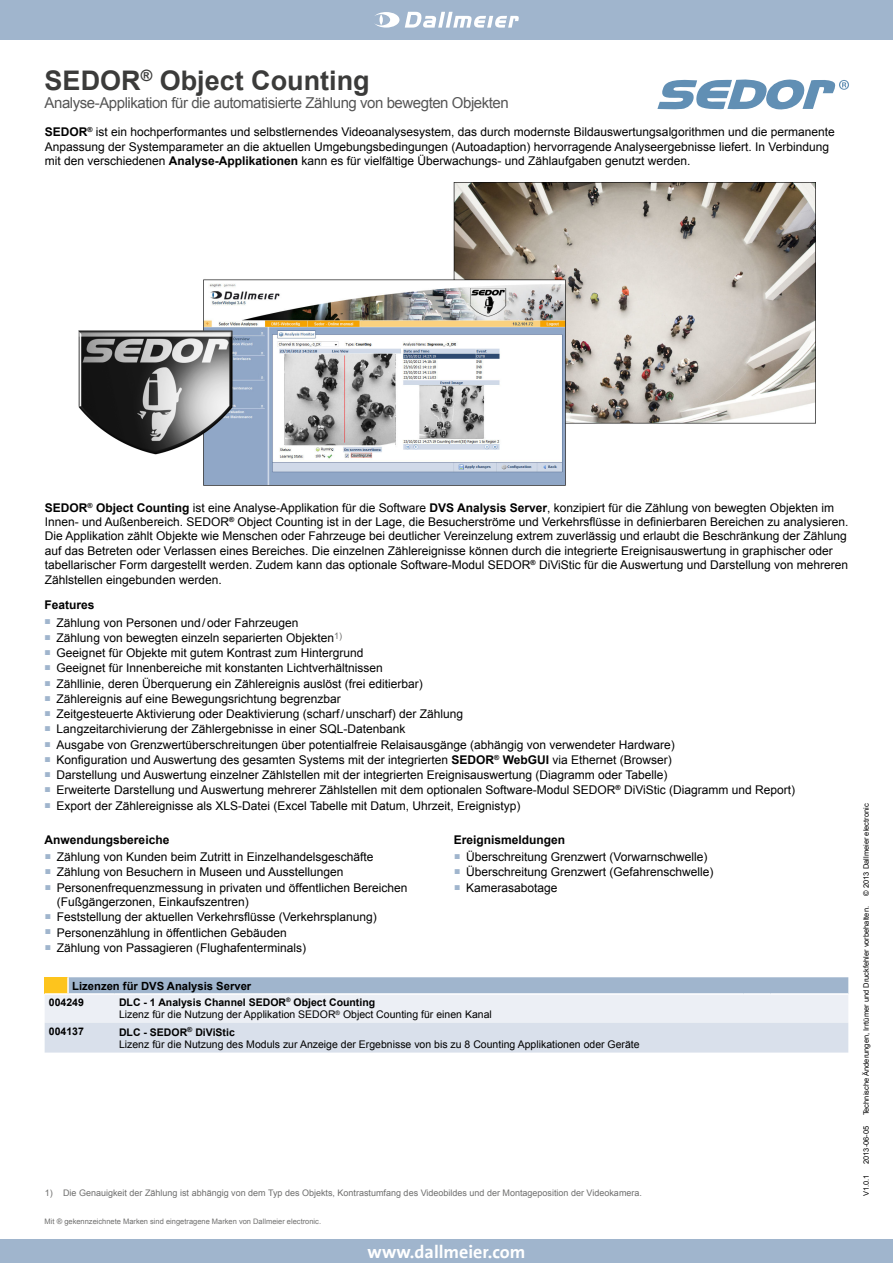
<style>
.page{position:relative;width:893px;height:1263px;background:#fff}
.page>*{position:absolute;margin:0;border:0;box-sizing:border-box;transform-origin:0 0}
.t1{font:700 27px "Arial";color:#3b3b3a}
.t2{font:700 18px "The Sans";color:#fff}
.t3{font:15px "Arial";letter-spacing:-.03em;color:#565656}
.t4{font:12px/14.4px "Arial";color:#000}
.t5{font:700 12px "Arial";color:#000}
.t6{font:700 11.25px "Arial";color:#000}
.t7{font:10.5px/12.6px "Arial";color:#000}
.t8{font:700 10.5px "Arial";color:#000}
.t9{font:9px "Arial";color:#6f6f6e}
.t10{font:7.5px "Arial";color:#000}
.t11{font:7.5px "Arial";color:#6f6f6e}
.s1{font-weight:700}
</style>
<div class="page">
<div style="left:0;top:0;width:893px;height:40px;background:#a0b5cd"></div>
<div style="left:0;top:1239px;width:893px;height:24px;background:#a0b5cd"></div>
<svg style="left:405px;top:12px;width:114px;height:16px"></svg>
<svg style="left:375px;top:12px;width:24px;height:16px"></svg>
<svg style="left:379px;top:14px;width:4px;height:11px"></svg>
<svg style="left:45px;top:977px;width:803px;height:75px;background:#d4dce7"></svg>
<hr style="left:68px;top:993px;width:47px;height:2px;background:#fff">
<hr style="left:115px;top:993px;width:628px;height:2px;background:#fff">
<hr style="left:743px;top:993px;width:27px;height:2px;background:#fff">
<hr style="left:770px;top:993px;width:78px;height:2px;background:#fff">
<img style="left:78px;top:182px;width:738px;height:304px">
<svg style="left:657px;top:79px;width:192px;height:31px"></svg>
<h1 class="t1" style="left:45px;top:62px;width:327px">SEDOR<sup>®</sup> Object Counting</h1>
<p class="t3" style="left:45px;top:93px;width:466px">Analyse-Applikation für die automatisierte Zählung von bewegten Objekten</p>
<p class="t4" style="left:45px;top:125px;width:791px"><span class="s1">SEDOR</span><sup>®</sup> ist ein hochperformantes und selbstlernendes Videoanalysesystem, das durch modernste Bildauswertungsalgorithmen und die permanente<br>Anpassung der Systemparameter an die aktuellen Umgebungsbedingungen (Autoadaption) hervorragende Analyseergebnisse liefert. In Verbindung mit den verschiedenen <span class="s1">Analyse-Applikationen</span> kann es für vielfältige Überwachungs- und Zählaufgaben genutzt werden.</p>
<p class="t4" style="left:45px;top:500px;width:805px"><span class="s1">SEDOR</span><sup>®</sup> <span class="s1">Object Counting</span> ist eine Analyse-Applikation für die Software <span class="s1">DVS Analysis Server</span>, konzipiert für die Zählung von bewegten Objekten im Innen- und Außenbereich. SEDOR<sup>®</sup> Object Counting ist in der Lage, die Besucherströme und Verkehrsflüsse in definierbaren Bereichen zu analysieren.<br>Die Applikation zählt Objekte wie Menschen oder Fahrzeuge bei deutlicher Vereinzelung extrem zuverlässig und erlaubt die Beschränkung der Zählung auf das Betreten oder Verlassen eines Bereiches. Die einzelnen Zählereignisse können durch die integrierte Ereignisauswertung in graphischer oder tabellarischer Form dargestellt werden. Zudem kann das optionale Software-Modul SEDOR<sup>®</sup> DiViStic für die Auswertung und Darstellung von mehreren Zählstellen eingebunden werden.</p>
<p class="t5" style="left:45px;top:597px;width:52px">Features</p>
<p class="t4" style="left:45px;top:615px;width:255px"><sup>■</sup> Zählung von Personen und/oder Fahrzeugen</p>
<p class="t4" style="left:45px;top:630px;width:299px"><sup>■</sup> Zählung von bewegten einzeln separierten Objekten<sup>1)</sup></p>
<p class="t4" style="left:45px;top:646px;width:320px"><sup>■</sup> Geeignet für Objekte mit gutem Kontrast zum Hintergrund</p>
<p class="t4" style="left:45px;top:661px;width:340px"><sup>■</sup> Geeignet für Innenbereiche mit konstanten Lichtverhältnissen</p>
<p class="t4" style="left:45px;top:676px;width:380px"><sup>■</sup> Zähllinie, deren Überquerung ein Zählereignis auslöst (frei editierbar)</p>
<p class="t4" style="left:45px;top:691px;width:298px"><sup>■</sup> Zählereignis auf eine Bewegungsrichtung begrenzbar</p>
<p class="t4" style="left:45px;top:707px;width:420px"><sup>■</sup> Zeitgesteuerte Aktivierung oder Deaktivierung (scharf/unscharf) der Zählung</p>
<p class="t4" style="left:45px;top:722px;width:362px"><sup>■</sup> Langzeitarchivierung der Zählergebnisse in einer SQL-Datenbank</p>
<p class="t4" style="left:45px;top:737px;width:632px"><sup>■</sup> Ausgabe von Grenzwertüberschreitungen über potentialfreie Relaisausgänge (abhängig von verwendeter Hardware)</p>
<p class="t4" style="left:45px;top:752px;width:629px"><sup>■</sup> Konfiguration und Auswertung des gesamten Systems mit der integrierten <span class="s1">SEDOR</span><sup>®</sup> <span class="s1">WebGUI</span> via Ethernet (Browser)</p>
<p class="t4" style="left:45px;top:768px;width:624px"><sup>■</sup> Darstellung und Auswertung einzelner Zählstellen mit der integrierten Ereignisauswertung (Diagramm oder Tabelle)</p>
<p class="t4" style="left:45px;top:783px;width:752px"><sup>■</sup> Erweiterte Darstellung und Auswertung mehrerer Zählstellen mit dem optionalen Software-Modul SEDOR<sup>®</sup> DiViStic (Diagramm und Report)</p>
<p class="t4" style="left:45px;top:798px;width:477px"><sup>■</sup> Export der Zählereignisse als XLS-Datei (Excel Tabelle mit Datum, Uhrzeit, Ereignistyp)</p>
<p class="t5" style="left:45px;top:832px;width:126px">Anwendungsbereiche</p>
<p class="t5" style="left:454px;top:832px;width:113px">Ereignismeldungen</p>
<p class="t4" style="left:45px;top:850px;width:330px"><sup>■</sup> Zählung von Kunden beim Zutritt in Einzelhandelsgeschäfte</p>
<p class="t4" style="left:45px;top:865px;width:300px"><sup>■</sup> Zählung von Besuchern in Museen und Ausstellungen</p>
<p class="t4" style="left:57px;top:880px;width:352px;text-indent:-12px"><sup>■</sup> Personenfrequenzmessung in privaten und öffentlichen Bereichen (Fußgängerzonen, Einkaufszentren)</p>
<p class="t4" style="left:45px;top:910px;width:334px"><sup>■</sup> Feststellung der aktuellen Verkehrsflüsse (Verkehrsplanung)</p>
<p class="t4" style="left:45px;top:925px;width:243px"><sup>■</sup> Personenzählung in öffentlichen Gebäuden</p>
<p class="t4" style="left:45px;top:940px;width:263px"><sup>■</sup> Zählung von Passagieren (Flughafenterminals)</p>
<p class="t4" style="left:454px;top:850px;width:255px"><sup>■</sup> Überschreitung Grenzwert (Vorwarnschwelle)</p>
<p class="t4" style="left:454px;top:865px;width:261px"><sup>■</sup> Überschreitung Grenzwert (Gefahrenschwelle)</p>
<p class="t4" style="left:454px;top:880px;width:105px"><sup>■</sup> Kamerasabotage</p>
<p class="t6" style="left:72px;top:978px;width:181px">Lizenzen für DVS Analysis Server</p>
<p class="t8" style="left:49px;top:995px;width:37px">004249</p>
<p class="t7" style="left:119px;top:996px;width:374px"><span class="s1">DLC - 1 Analysis Channel SEDOR</span><sup>®</sup> <span class="s1">Object Counting<br></span>Lizenz für die Nutzung der Applikation SEDOR<sup>®</sup> Object Counting für einen Kanal</p>
<p class="t8" style="left:49px;top:1024px;width:37px">004137</p>
<p class="t7" style="left:119px;top:1026px;width:522px"><span class="s1">DLC - SEDOR</span><sup>®</sup> <span class="s1">DiViStic<br></span>Lizenz für die Nutzung des Moduls zur Anzeige der Ergebnisse von bis zu 8 Counting Applikationen oder Geräte</p>
<p class="t9" style="left:45px;top:1187px;width:599px">1) Die Genauigkeit der Zählung ist abhängig von dem Typ des Objekts, Kontrastumfang des Videobildes und der Montageposition der Videokamera.</p>
<p class="t11" style="left:45px;top:1216px;width:278px">Mit ® gekennzeichnete Marken sind eingetragene Marken von Dallmeier electronic.</p>
<h2 class="t2" style="left:368px;top:1242px;width:159px">www.dallmeier.com</h2>
<p class="t10" style="left:861px;top:896px;width:94px;rotate:-90deg">© 2013 Dallmeier electronic</p>
<p class="t10" style="left:861px;top:1115px;width:211px;rotate:-90deg">Technische Änderungen, Irrtümer und Druckfehler vorbehalten.</p>
<p class="t10" style="left:861px;top:1164px;width:40px;rotate:-90deg">2013-06-05</p>
<p class="t10" style="left:861px;top:1196px;width:23px;rotate:-90deg">V1.0.1</p>
</div>
